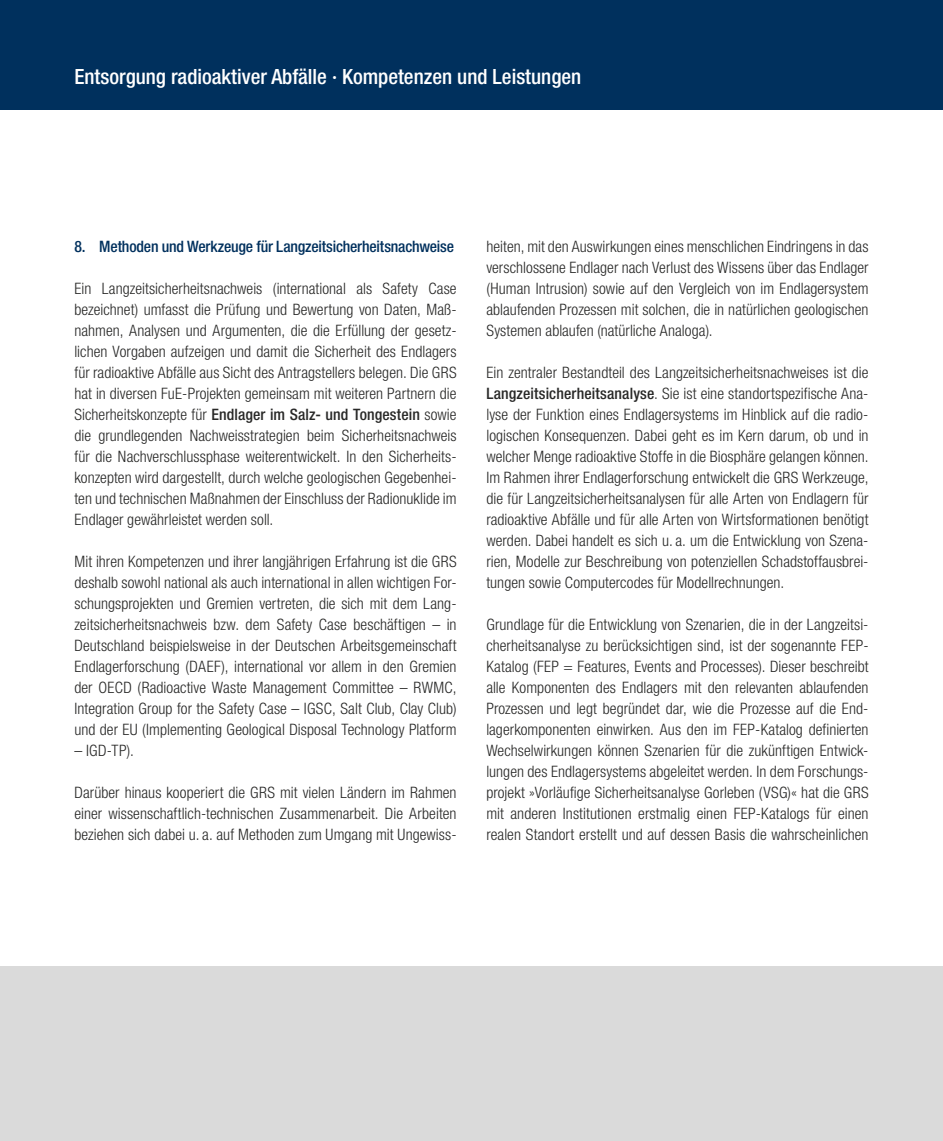
<style>
.page{position:relative;width:943px;height:1141px;background:#fff}
.page>*{position:absolute;margin:0;border:0;box-sizing:border-box;transform-origin:0 0}
.t1{font:500 condensed 21px "Helvetica Neue LT";color:#fff}
.t2{font:300 condensed 15.75px/21px "Helvetica Neue LT";letter-spacing:.005em;color:#282827;text-align:justify}
.t3{font:500 condensed 15.75px "Helvetica Neue LT";letter-spacing:-.015em;color:#00305d}
.s1{font-weight:500}
</style>
<div class="page">
<div style="left:0;top:966px;width:943px;height:175px;background:#dadada"></div>
<div style="left:0;top:0;width:943px;height:109px;background:#00305d"></div>
<h1 class="t1" style="left:74px;top:64px;width:508px">Entsorgung radioaktiver Abfälle · Kompetenzen und Leistungen</h1>
<p class="t3" style="left:74px;top:237px;width:381px">8. Methoden und Werkzeuge für Langzeitsicherheitsnachweise</p>
<p class="t2" style="left:74px;top:278px;width:383px">Ein Langzeitsicherheitsnachweis (international als Safety Case bezeichnet) umfasst die Prüfung und Bewertung von Daten, Maß&shy;nahmen, Analysen und Argumenten, die die Erfüllung der gesetz&shy;lichen Vorgaben aufzeigen und damit die Sicherheit des Endlagers für radioaktive Abfälle aus Sicht des Antragstellers belegen. Die GRS hat in diversen FuE-Projekten gemeinsam mit weiteren Partnern die Sicherheitskonzepte für <span class="s1">Endlager im Salz- und Tongestein</span> sowie die grundlegenden Nachweisstrategien beim Sicherheitsnachweis für die Nachverschlussphase weiterentwickelt. In den Sicherheits&shy;konzepten wird dargestellt, durch welche geologischen Gegebenhei&shy;ten und technischen Maßnahmen der Einschluss der Radionuklide im Endlager gewährleistet werden soll.</p>
<p class="t2" style="left:74px;top:551px;width:384px">Mit ihren Kompetenzen und ihrer langjährigen Erfahrung ist die GRS deshalb sowohl national als auch international in allen wichtigen For&shy;schungsprojekten und Gremien vertreten, die sich mit dem Lang&shy;zeitsicherheitsnachweis bzw. dem Safety Case beschäftigen – in Deutschland beispielsweise in der Deutschen Arbeitsgemeinschaft Endlagerforschung (DAEF), international vor allem in den Gremien der OECD (Radioactive Waste Management Committee – RWMC, Integration Group for the Safety Case – IGSC, Salt Club, Clay Club) und der EU (Implementing Geological Disposal Technology Platform</p>
<p class="t2" style="left:74px;top:740px;width:61px">– IGD-TP).</p>
<p class="t2" style="left:74px;top:782px;width:383px">Darüber hinaus kooperiert die GRS mit vielen Ländern im Rahmen einer wissenschaftlich-technischen Zusammenarbeit. Die Arbeiten beziehen sich dabei u. a. auf Methoden zum Umgang mit Ungewiss-</p>
<p class="t2" style="left:486px;top:236px;width:383px">heiten, mit den Auswirkungen eines menschlichen Eindringens in das verschlossene Endlager nach Verlust des Wissens über das Endlager (Human Intrusion) sowie auf den Vergleich von im Endlagersystem ablaufenden Prozessen mit solchen, die in natürlichen geologischen Systemen ablaufen (natürliche Analoga).</p>
<p class="t2" style="left:486px;top:362px;width:383px">Ein zentraler Bestandteil des Langzeitsicherheitsnachweises ist die <span class="s1">Langzeitsicherheitsanalyse</span>. Sie ist eine standortspezifische Ana&shy;lyse der Funktion eines Endlagersystems im Hinblick auf die radio&shy;logischen Konsequenzen. Dabei geht es im Kern darum, ob und in welcher Menge radioaktive Stoffe in die Biosphäre gelangen können.<br>Im Rahmen ihrer Endlagerforschung entwickelt die GRS Werkzeuge, die für Langzeitsicherheitsanalysen für alle Arten von Endlagern für radioaktive Abfälle und für alle Arten von Wirtsformationen benötigt werden. Dabei handelt es sich u. a. um die Entwicklung von Szena&shy;rien, Modelle zur Beschreibung von potenziellen Schadstoffausbrei&shy;tungen sowie Computercodes für Modellrechnungen.</p>
<p class="t2" style="left:486px;top:614px;width:384px">Grundlage für die Entwicklung von Szenarien, die in der Langzeitsi&shy;cherheitsanalyse zu berücksichtigen sind, ist der sogenannte FEP-Katalog (FEP = Features, Events and Processes). Dieser beschreibt alle Komponenten des Endlagers mit den relevanten ablaufenden Prozessen und legt begründet dar, wie die Prozesse auf die End&shy;lagerkomponenten einwirken. Aus den im FEP-Katalog definierten Wechselwirkungen können Szenarien für die zukünftigen Entwick&shy;lungen des Endlagersystems abgeleitet werden. In dem Forschungs&shy;projekt »Vorläufige Sicherheitsanalyse Gorleben (VSG)« hat die GRS mit anderen Institutionen erstmalig einen FEP-Katalogs für einen realen Standort erstellt und auf dessen Basis die wahrscheinlichen</p>
</div>
